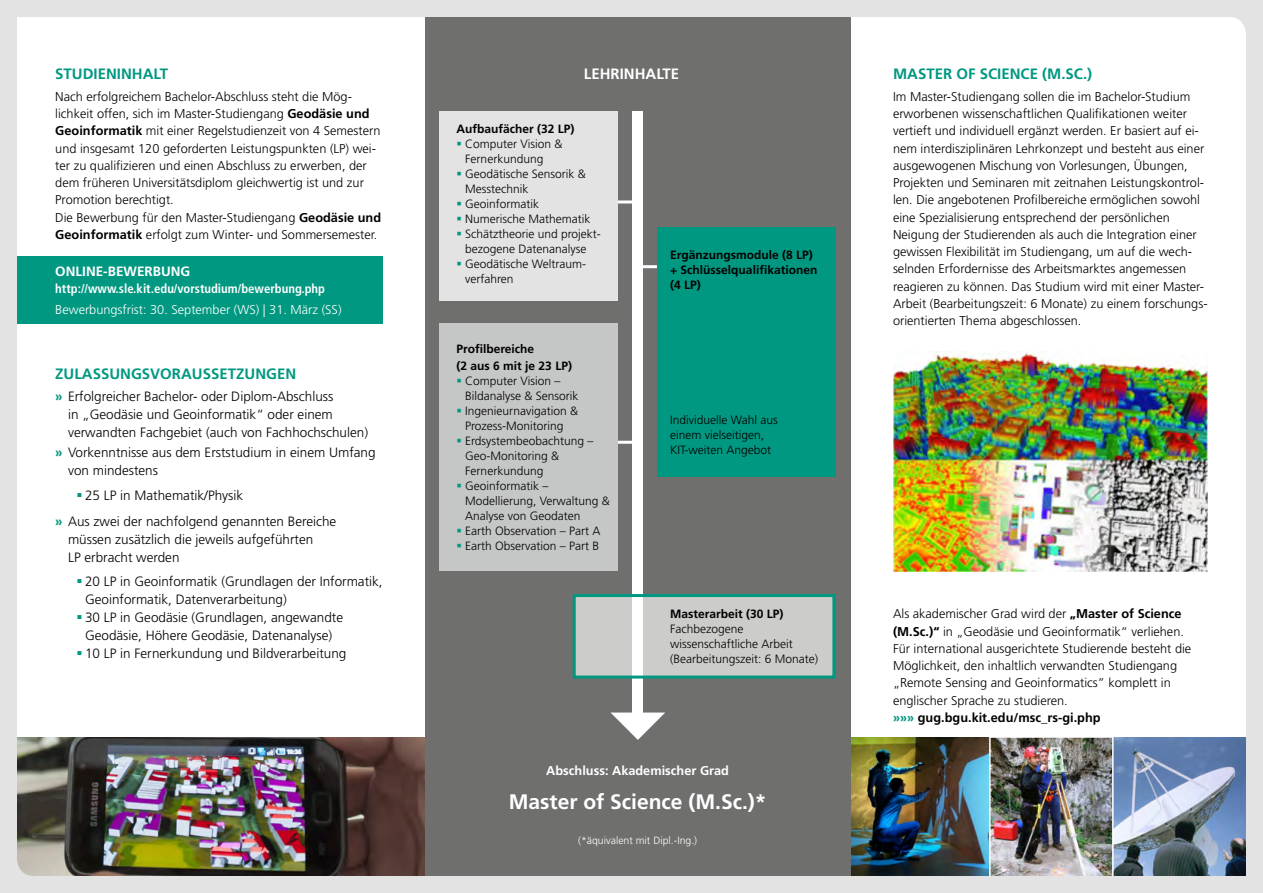
<style>
.page{position:relative;width:1263px;height:893px;background:#fff}
.page>*{position:absolute;margin:0;border:0;box-sizing:border-box;transform-origin:0 0}
.t1{font:700 21px "Frutiger LT Std";color:#fff}
.t2{font:700 15px "Frutiger LT Std";color:#009881}
.t3{font:700 15px "Frutiger LT Std";color:#fff}
.t4{font:300 13.5px/18px "Frutiger LT Std";color:#000}
.t5{font:700 13.5px "Frutiger LT Std";color:#fff}
.t6{font:300 12.75px/17.2px "Frutiger LT Std";color:#000}
.t7{font:700 condensed 12.75px "Frutiger LT Std";color:#fff}
.t8{font:300 12.75px "Frutiger LT Std";color:#fff}
.t9{font:700 12.75px "Frutiger LT Std";color:#fff}
.t10{font:300 12px/15px "Frutiger LT Std";color:#000}
.t11{font:700 12px/15px "Frutiger LT Std";color:#000}
.t12{font:300 10.5px "Frutiger LT Std";color:#fff}
.s1{font-weight:700}
.s2{font-weight:700;color:#009881}
</style>
<div class="page">
<img style="left:0;top:0;width:1263px;height:893px">
<div style="left:632px;top:111px;width:11px;height:611px;background:#fff"></div>
<svg style="left:610px;top:712px;width:55px;height:28px"></svg>
<hr style="left:606px;top:200px;width:32px;height:3px;background:#fff">
<div style="left:440px;top:111px;width:178px;height:190px;background:#e3e3e3"></div>
<hr style="left:635px;top:265px;width:31px;height:3px;background:#fff">
<div style="left:657px;top:227px;width:179px;height:250px;background:#009881"></div>
<hr style="left:606px;top:441px;width:32px;height:3px;background:#fff">
<div style="left:440px;top:324px;width:178px;height:247px;background:#c5c6c6"></div>
<div style="left:574px;top:595px;width:260px;height:82px;background:#cccccb"></div>
<div style="left:573px;top:594px;width:262px;height:85px;border:3px solid #009881"></div>
<svg style="left:78px;top:493px;width:4px;height:4px"></svg>
<svg style="left:78px;top:579px;width:4px;height:4px"></svg>
<svg style="left:78px;top:615px;width:4px;height:4px"></svg>
<svg style="left:78px;top:651px;width:4px;height:4px"></svg>
<p class="t2" style="left:55px;top:65px;width:114px">STUDIENINHALT</p>
<p class="t6" style="left:55px;top:88px;width:327px">Nach erfolgreichem Bachelor-Abschluss steht die Mög&shy;lichkeit offen, sich im Master-Studiengang <span class="s1">Geodäsie und Geoinformatik</span> mit einer Regelstudienzeit von 4 Semestern und insgesamt 120 geforderten Leistungspunkten (LP) wei&shy;ter zu qualifizieren und einen Abschluss zu erwerben, der dem früheren Universitätsdiplom gleichwertig ist und zur Promotion berechtigt.<br>Die Bewerbung für den Master-Studiengang <span class="s1">Geodäsie und Geoinformatik</span> erfolgt zum Winter- und Sommersemester.</p>
<p class="t5" style="left:55px;top:263px;width:137px">ONLINE-BEWERBUNG</p>
<p class="t7" style="left:55px;top:281px;width:271px">http://www.sle.kit.edu/vorstudium/bewerbung.php</p>
<p class="t8" style="left:55px;top:303px;width:288px">Bewerbungsfrist: 30. September (WS) | 31. März (SS)</p>
<p class="t2" style="left:55px;top:365px;width:242px">ZULASSUNGSVORAUSSETZUNGEN</p>
<p class="t4" style="left:68px;top:388px;width:302px;text-indent:-13px"><span class="s2">»</span> Erfolgreicher Bachelor- oder Diplom-Abschluss<br>in „Geodäsie und Geoinformatik“ oder einem verwandten Fachgebiet (auch von Fachhochschulen)</p>
<p class="t4" style="left:68px;top:444px;width:309px;text-indent:-13px"><span class="s2">»</span> Vorkenntnisse aus dem Erststudium in einem Umfang von mindestens</p>
<p class="t4" style="left:55px;top:482px;width:283px;line-height:26.5px;text-indent:30px">25 LP in Mathematik/Physik<br><span class="s2">»</span> Aus zwei der nachfolgend genannten Bereiche</p>
<p class="t4" style="left:68px;top:531px;width:247px">müssen zusätzlich die jeweils aufgeführten<br>LP erbracht werden</p>
<p class="t4" style="left:85px;top:573px;width:299px">20 LP in Geoinformatik (Grundlagen der Informatik, Geoinformatik, Datenverarbeitung)<br>30 LP in Geodäsie (Grundlagen, angewandte Geodäsie, Höhere Geodäsie, Datenanalyse)<br>10 LP in Fernerkundung und Bildverarbeitung</p>
<p class="t3" style="left:584px;top:65px;width:97px">LEHRINHALTE</p>
<p class="t2" style="left:893px;top:65px;width:201px">MASTER OF SCIENCE (M.SC.)</p>
<p class="t6" style="left:893px;top:88px;width:316px">Im Master-Studiengang sollen die im Bachelor-Studium erworbenen wissenschaftlichen Qualifikationen weiter vertieft und individuell ergänzt werden. Er basiert auf ei&shy;nem interdisziplinären Lehrkonzept und besteht aus einer ausgewogenen Mischung von Vorlesungen, Übungen, Projekten und Seminaren mit zeitnahen Leistungskontrol&shy;len. Die angebotenen Profilbereiche ermöglichen sowohl eine Spezialisierung entsprechend der persönlichen Neigung der Studierenden als auch die Integration einer gewissen Flexibilität im Studiengang, um auf die wech&shy;selnden Erfordernisse des Arbeitsmarktes angemessen reagieren zu können. Das Studium wird mit einer Master-Arbeit (Bearbeitungszeit: 6 Monate) zu einem forschungs&shy;orientierten Thema abgeschlossen.</p>
<p class="t11" style="left:457px;top:122px;width:120px">Aufbaufächer (32 LP)</p>
<p class="t10" style="left:465px;top:137px;width:137px">Computer Vision &amp;<br>Fernerkundung<br>Geodätische Sensorik &amp;<br>Messtechnik<br>Geoinformatik<br>Numerische Mathematik<br>Schätztheorie und projekt&shy;bezogene Datenanalyse<br>Geodätische Weltraum&shy;verfahren</p>
<p class="t11" style="left:670px;top:248px;width:149px">Ergänzungsmodule (8 LP) + Schlüsselqualifikationen (4 LP)</p>
<p class="t11" style="left:457px;top:340px;width:117px;line-height:17.2px">Profilbereiche<br>(2 aus 6 mit je 23 LP)</p>
<p class="t10" style="left:465px;top:374px;width:146px">Computer Vision –<br>Bildanalyse &amp; Sensorik<br>Ingenieurnavigation &amp;<br>Prozess-Monitoring<br>Erdsystembeobachtung –<br>Geo-Monitoring &amp;<br>Fernerkundung<br>Geoinformatik –<br>Modellierung, Verwaltung &amp;<br>Analyse von Geodaten<br>Earth Observation – Part A<br>Earth Observation – Part B</p>
<p class="t10" style="left:670px;top:413px;width:109px">Individuelle Wahl aus einem vielseitigen,<br>KIT-weiten Angebot</p>
<p class="t11" style="left:670px;top:607px;width:115px">Masterarbeit (30 LP)</p>
<p class="t10" style="left:670px;top:622px;width:150px">Fachbezogene wissenschaftliche Arbeit (Bearbeitungszeit: 6 Monate)</p>
<p class="t9" style="left:546px;top:763px;width:184px">Abschluss: Akademischer Grad</p>
<h1 class="t1" style="left:509px;top:790px;width:259px">Master of Science (M.Sc.)*</h1>
<p class="t12" style="left:578px;top:834px;width:121px">(*äquivalent mit Dipl.-Ing.)</p>
<p class="t6" style="left:893px;top:605px;width:300px">Als akademischer Grad wird der <span class="s1">„Master of Science (M.Sc.)“</span> in „Geodäsie und Geoinformatik“ verliehen.<br>Für international ausgerichtete Studierende besteht die Möglichkeit, den inhaltlich verwandten Studiengang „Remote Sensing and Geoinformatics” komplett in englischer Sprache zu studieren.<br><span class="s2">»»»</span> <span class="s1">gug.bgu.kit.edu/msc_rs-gi.php</span></p>
</div>
